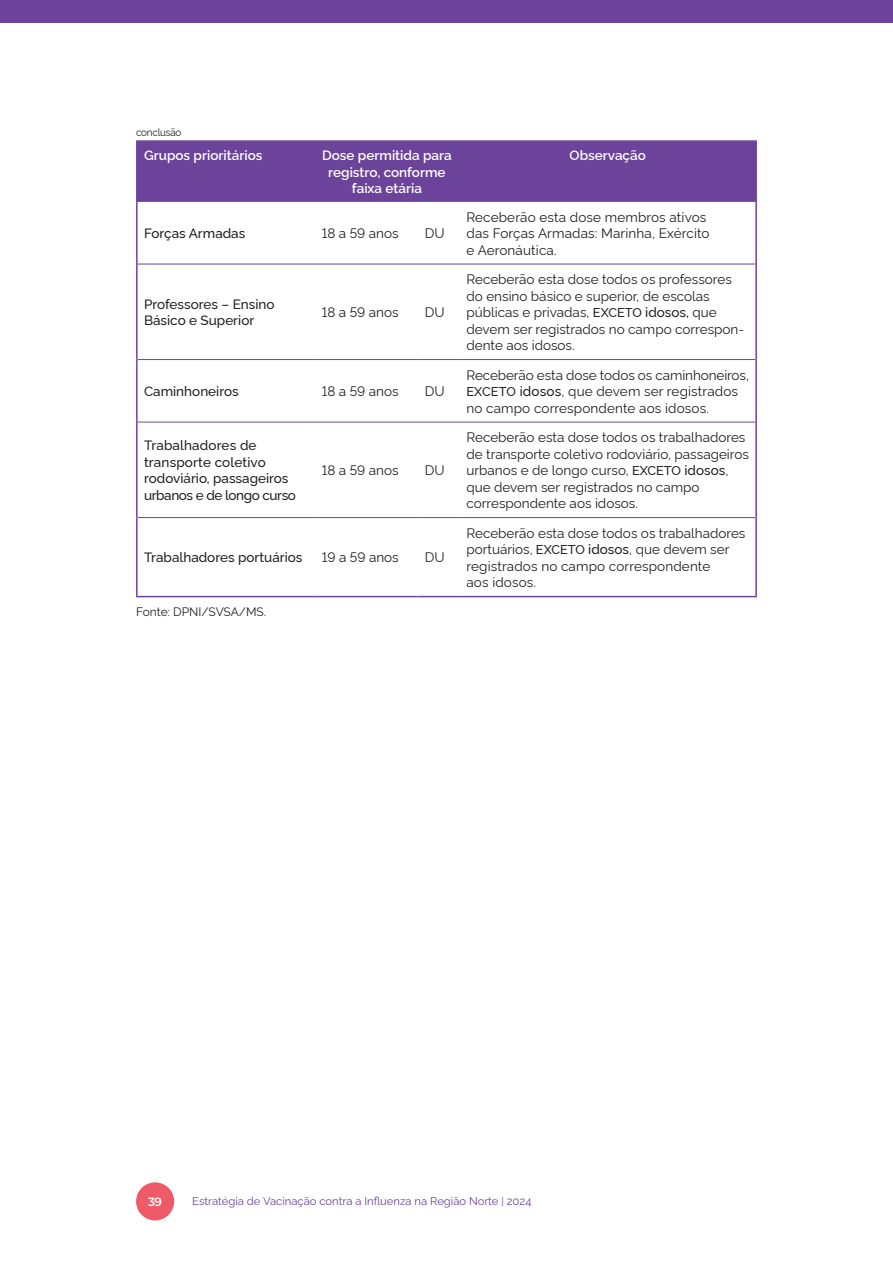
<style>
.page{position:relative;width:893px;height:1263px;background:#fff}
.page>*{position:absolute;margin:0;border:0;box-sizing:border-box;transform-origin:0 0}
.t1{font:13.5px/16.5px "Rawline";color:#231f20}
.t2{font:500 13.5px/16.5px "Rawline";color:#231f20}
.t3{font:600 13.5px/16.5px "Rawline";color:#fff;text-align:center}
.t4{font:12px "Rawline";letter-spacing:-.005em;color:#231f20}
.t5{font:600 12px "Montserrat";color:#fff}
.t6{font:11.25px "Raleway";color:#6c439a}
.t7{font:10.5px "Rawline";letter-spacing:-.02em;color:#231f20;scale:.94 1}
.s1{font-weight:500;font-size:12.75px}
.s2{font-weight:500}
.s3{font-size:10.5px}
</style>
<div class="page">
<div style="left:136px;top:1182px;width:38px;height:38px;background:#ef5a69;border-radius:50%"></div>
<div style="left:0;top:0;width:893px;height:22px;background:#6c439a"></div>
<div style="left:138px;top:142px;width:617px;height:60px;background:#6c439a"></div>
<hr style="left:136px;top:140px;width:179px;height:2px;background:#6c439a">
<hr style="left:136px;top:142px;width:2px;height:60px;background:#6c439a">
<hr style="left:315px;top:140px;width:103px;height:2px;background:#6c439a">
<hr style="left:418px;top:140px;width:41px;height:2px;background:#6c439a">
<hr style="left:459px;top:140px;width:298px;height:2px;background:#6c439a">
<hr style="left:755px;top:142px;width:2px;height:60px;background:#6c439a">
<hr style="left:136px;top:202px;width:2px;height:62px;background:#6c439a">
<hr style="left:755px;top:202px;width:2px;height:62px;background:#6c439a">
<hr style="left:136px;top:264px;width:2px;height:96px;background:#6c439a">
<hr style="left:755px;top:264px;width:2px;height:96px;background:#6c439a">
<hr style="left:136px;top:360px;width:2px;height:62px;background:#6c439a">
<hr style="left:755px;top:360px;width:2px;height:62px;background:#6c439a">
<hr style="left:136px;top:422px;width:2px;height:96px;background:#6c439a">
<hr style="left:755px;top:422px;width:2px;height:96px;background:#6c439a">
<hr style="left:136px;top:518px;width:2px;height:78px;background:#6c439a">
<hr style="left:755px;top:518px;width:2px;height:78px;background:#6c439a">
<hr style="left:136px;top:596px;width:179px;height:1px;background:#6c439a">
<hr style="left:315px;top:596px;width:103px;height:1px;background:#6c439a">
<hr style="left:418px;top:596px;width:41px;height:1px;background:#6c439a">
<hr style="left:459px;top:596px;width:298px;height:1px;background:#6c439a">
<hr style="left:138px;top:264px;width:177px;height:1px;background:#6c439a">
<hr style="left:315px;top:264px;width:103px;height:1px;background:#6c439a">
<hr style="left:418px;top:264px;width:41px;height:1px;background:#6c439a">
<hr style="left:459px;top:264px;width:296px;height:1px;background:#6c439a">
<hr style="left:138px;top:359px;width:177px;height:1px;background:#6c439a">
<hr style="left:315px;top:359px;width:103px;height:1px;background:#6c439a">
<hr style="left:418px;top:359px;width:41px;height:1px;background:#6c439a">
<hr style="left:459px;top:359px;width:296px;height:1px;background:#6c439a">
<hr style="left:138px;top:422px;width:177px;height:1px;background:#6c439a">
<hr style="left:315px;top:422px;width:103px;height:1px;background:#6c439a">
<hr style="left:418px;top:422px;width:41px;height:1px;background:#6c439a">
<hr style="left:459px;top:422px;width:296px;height:1px;background:#6c439a">
<hr style="left:138px;top:517px;width:177px;height:1px;background:#6c439a">
<hr style="left:315px;top:517px;width:103px;height:1px;background:#6c439a">
<hr style="left:418px;top:517px;width:41px;height:1px;background:#6c439a">
<hr style="left:459px;top:517px;width:296px;height:1px;background:#6c439a">
<p class="t7" style="left:136px;top:124px;width:50px">conclusão</p>
<p class="t3" style="left:144px;top:146px;width:120px">Grupos prioritários</p>
<p class="t3" style="left:322px;top:146px;width:131px">Dose permitida para registro, conforme faixa etária</p>
<p class="t3" style="left:569px;top:146px;width:78px">Observação</p>
<p class="t2" style="left:144px;top:224px;width:103px">Forças Armadas</p>
<p class="t1" style="left:322px;top:224px;width:78px">18 a 59 anos</p>
<p class="t1" style="left:425px;top:224px;width:21px">DU</p>
<p class="t1" style="left:466px;top:207px;width:245px">Receberão esta dose membros ativos das Forças Armadas: Marinha, Exército e Aeronáutica.</p>
<p class="t2" style="left:144px;top:295px;width:132px">Professores – Ensino<br>Básico e Superior</p>
<p class="t1" style="left:322px;top:303px;width:78px">18 a 59 anos</p>
<p class="t1" style="left:425px;top:303px;width:21px">DU</p>
<p class="t2" style="left:144px;top:382px;width:96px">Caminhoneiros</p>
<p class="t1" style="left:322px;top:382px;width:78px">18 a 59 anos</p>
<p class="t1" style="left:425px;top:382px;width:21px">DU</p>
<p class="t2" style="left:144px;top:436px;width:153px">Trabalhadores de transporte coletivo rodoviário, passageiros urbanos e de longo curso</p>
<p class="t1" style="left:322px;top:461px;width:78px">18 a 59 anos</p>
<p class="t1" style="left:425px;top:461px;width:21px">DU</p>
<p class="t2" style="left:144px;top:548px;width:160px">Trabalhadores portuários</p>
<p class="t1" style="left:322px;top:548px;width:78px">19 a 59 anos</p>
<p class="t1" style="left:425px;top:548px;width:21px">DU</p>
<p class="t4" style="left:136px;top:602px;width:132px">Fonte: DPNI/SVSA/MS.</p>
<p class="t1" style="left:466px;top:270px;width:277px">Receberão esta dose todos os professores do ensino básico e superior, de escolas públicas e privadas, <span class="s1">EXCETO</span> <span class="s2">idosos,</span> que devem ser registrados no campo correspon&shy;dente aos idosos.</p>
<p class="t1" style="left:466px;top:365px;width:284px">Receberão esta dose todos os caminhoneiros,<br><span class="s1">EXCETO</span> <span class="s2">idosos</span>, que devem ser registrados no campo correspondente aos idosos.</p>
<p class="t1" style="left:466px;top:428px;width:284px">Receberão esta dose todos os trabalhadores de transporte coletivo rodoviário, passageiros urbanos e de longo curso, <span class="s1">EXCETO</span> <span class="s2">idosos</span>, que devem ser registrados no campo correspondente aos idosos.</p>
<p class="t1" style="left:466px;top:523px;width:280px">Receberão esta dose todos os trabalhadores portuários, <span class="s1">EXCETO</span> <span class="s2">idosos</span>, que devem ser registrados no campo correspondente<br>aos idosos.</p>
<p class="t5" style="left:148px;top:1193px;width:15px">39</p>
<p class="t6" style="left:192px;top:1192px;width:341px">Estratégia de Vacinação contra a Influenza na Região Norte <span class="s3">|</span> 2024</p>
</div>
